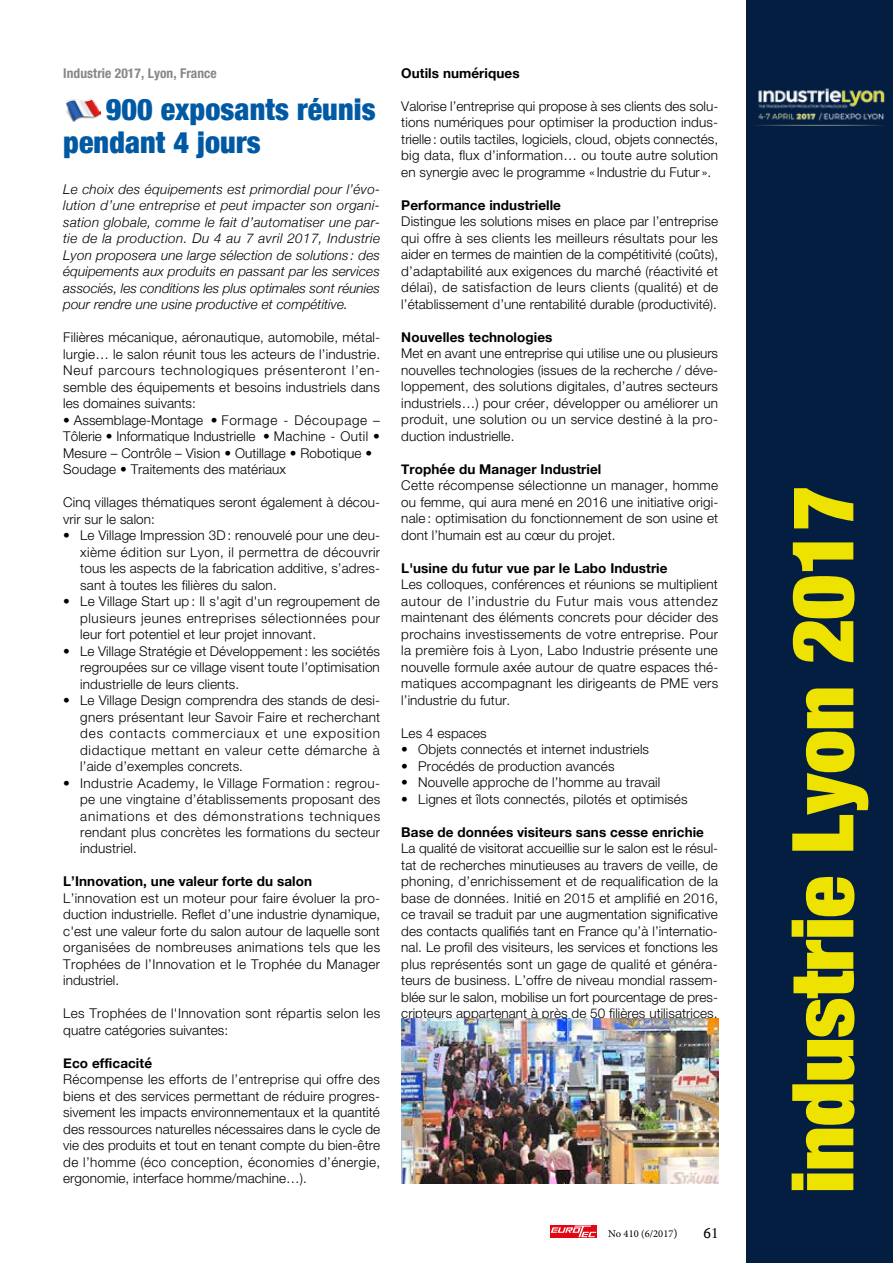
<style>
.page{position:relative;width:893px;height:1263px;background:#fff}
.page>*{position:absolute;margin:0;border:0;box-sizing:border-box;transform-origin:0 0}
.t1{font:900 expanded 85.5px "Helvetica Neue";color:#eee300}
.t2{font:900 condensed 30px/33px "Helvetica Neue";letter-spacing:.005em;color:#0059a3}
.t3{font:300 13.5px/16.5px "Helvetica Neue";letter-spacing:.01em;color:#000;text-align:justify}
.t4{font:italic 300 13.5px/16.5px "Helvetica Neue";letter-spacing:.005em;color:#000;text-align:justify}
.t5{font:700 13.5px "Helvetica Neue";letter-spacing:.005em;color:#000}
.t6{font:700 condensed 13.5px "Helvetica Neue";letter-spacing:.005em;color:#878787}
.t7{font:10.5px "Minion Pro";color:#000}
.s1{font-size:12px}
</style>
<div class="page">
<div style="left:550px;top:1225px;width:47px;height:12px;background:#e30613"></div>
<svg style="left:551px;top:1225px;width:45px;height:12px"></svg>
<div style="left:746px;top:0;width:147px;height:1263px;background:#041e41"></div>
<img style="left:758px;top:88px;width:127px;height:37px">
<img style="left:66px;top:98px;width:34px;height:24px">
<img style="left:401px;top:1019px;width:317px;height:165px">
<p class="t6" style="left:63px;top:65px;width:155px">Industrie 2017, Lyon, France</p>
<h2 class="t2" style="left:63px;top:91px;width:314px;text-indent:43px">900 exposants réunis pendant 4 jours</h2>
<p class="t4" style="left:63px;top:180px;width:319px">Le choix des équipements est primordial pour l’évo&shy;lution d’une entreprise et peut impacter son organi&shy;sation globale, comme le fait d’automatiser une par&shy;tie de la production. Du 4 au 7 avril 2017, Industrie Lyon proposera une large sélection de solutions : des équipements aux produits en passant par les services associés, les conditions les plus optimales sont réunies pour rendre une usine productive et compétitive.</p>
<p class="t3" style="left:63px;top:329px;width:318px">Filières mécanique, aéronautique, automobile, métal&shy;lurgie… le salon réunit tous les acteurs de l’industrie.<br>Neuf parcours technologiques présenteront l’en&shy;semble des équipements et besoins industriels dans les domaines suivants:</p>
<p class="t3" style="left:63px;top:411px;width:318px;text-align:left">• Assemblage-Montage • Formage - Découpage – Tôlerie • Informatique Industrielle • Machine - Outil • Mesure – Contrôle – Vision • Outillage • Robotique • Soudage • Traitements des matériaux</p>
<p class="t3" style="left:63px;top:494px;width:318px">Cinq villages thématiques seront également à décou&shy;vrir sur le salon:</p>
<p class="t3" style="left:80px;top:527px;width:301px;text-indent:-17px">• Le Village Impression 3D: renouvelé pour une deu&shy;xième édition sur Lyon, il permettra de découvrir tous les aspects de la fabrication additive, s’adres&shy;sant à toutes les filières du salon.</p>
<p class="t3" style="left:80px;top:593px;width:301px;text-indent:-17px">• Le Village Start up : Il s'agit d'un regroupement de plusieurs jeunes entreprises sélectionnées pour leur fort potentiel et leur projet innovant.</p>
<p class="t3" style="left:80px;top:642px;width:301px;text-indent:-17px">• Le Village Stratégie et Développement: les sociétés regroupées sur ce village visent toute l’optimisation industrielle de leurs clients.</p>
<p class="t3" style="left:80px;top:692px;width:301px;text-indent:-17px">• Le Village Design comprendra des stands de desi&shy;gners présentant leur Savoir Faire et recherchant des contacts commerciaux et une exposition didactique mettant en valeur cette démarche à l’aide d’exemples concrets.</p>
<p class="t3" style="left:80px;top:774px;width:301px;text-indent:-17px">• Industrie Academy, le Village Formation : regrou&shy;pe une vingtaine d’établissements proposant des animations et des démonstrations techniques rendant plus concrètes les formations du secteur industriel.</p>
<p class="t5" style="left:63px;top:871px;width:250px">L’Innovation, une valeur forte du salon</p>
<p class="t3" style="left:63px;top:890px;width:319px">L’innovation est un moteur pour faire évoluer la pro&shy;duction industrielle. Reflet d’une industrie dynamique, c'est une valeur forte du salon autour de laquelle sont organisées de nombreuses animations tels que les Trophées de l’Innovation et le Trophée du Manager industriel.</p>
<p class="t3" style="left:63px;top:1005px;width:318px">Les Trophées de l'Innovation sont répartis selon les quatre catégories suivantes:</p>
<p class="t5" style="left:63px;top:1052px;width:90px">Eco efficacité</p>
<p class="t3" style="left:63px;top:1071px;width:318px">Récompense les efforts de l’entreprise qui offre des biens et des services permettant de réduire progres&shy;sivement les impacts environnementaux et la quantité des ressources naturelles nécessaires dans le cycle de vie des produits et tout en tenant compte du bien-être de l’homme (éco conception, économies d’énergie, ergonomie, interface homme/machine…).</p>
<p class="t5" style="left:401px;top:63px;width:120px">Outils numériques</p>
<p class="t3" style="left:401px;top:97px;width:319px">Valorise l’entreprise qui propose à ses clients des solu&shy;tions numériques pour optimiser la production indus&shy;trielle: outils tactiles, logiciels, cloud, objets connectés, big data, flux d’information… ou toute autre solution en synergie avec le programme « Industrie du Futur ».</p>
<p class="t5" style="left:401px;top:194px;width:161px">Performance industrielle</p>
<p class="t3" style="left:401px;top:213px;width:319px">Distingue les solutions mises en place par l’entreprise qui offre à ses clients les meilleurs résultats pour les aider en termes de maintien de la compétitivité (coûts), d’adaptabilité aux exigences du marché (réactivité et délai), de satisfaction de leurs clients (qualité) et de l’établissement d’une rentabilité durable (productivité).</p>
<p class="t5" style="left:401px;top:326px;width:153px">Nouvelles technologies</p>
<p class="t3" style="left:401px;top:345px;width:318px">Met en avant une entreprise qui utilise une ou plusieurs nouvelles technologies (issues de la recherche / déve&shy;loppement, des solutions digitales, d’autres secteurs industriels…) pour créer, développer ou améliorer un produit, une solution ou un service destiné à la pro&shy;duction industrielle.</p>
<p class="t5" style="left:401px;top:458px;width:202px">Trophée du Manager Industriel</p>
<p class="t3" style="left:401px;top:477px;width:319px">Cette récompense sélectionne un manager, homme ou femme, qui aura mené en 2016 une initiative origi&shy;nale : optimisation du fonctionnement de son usine et dont l’humain est au cœur du projet.</p>
<p class="t5" style="left:401px;top:557px;width:268px">L'usine du futur vue par le Labo Industrie</p>
<p class="t3" style="left:401px;top:576px;width:319px">Les colloques, conférences et réunions se multiplient autour de l’industrie du Futur mais vous attendez maintenant des éléments concrets pour décider des prochains investissements de votre entreprise. Pour la première fois à Lyon, Labo Industrie présente une nouvelle formule axée autour de quatre espaces thé&shy;matiques accompagnant les dirigeants de PME vers l’industrie du futur.</p>
<p class="t3" style="left:401px;top:724px;width:87px">Les 4 espaces</p>
<p class="t3" style="left:401px;top:741px;width:249px">• Objets connectés et internet industriels</p>
<p class="t3" style="left:401px;top:757px;width:215px">• Procédés de production avancés</p>
<p class="t3" style="left:401px;top:774px;width:260px">• Nouvelle approche de l’homme au travail</p>
<p class="t3" style="left:401px;top:790px;width:288px">• Lignes et îlots connectés, pilotés et optimisés</p>
<p class="t5" style="left:401px;top:821px;width:304px">Base de données visiteurs sans cesse enrichie</p>
<p class="t3" style="left:401px;top:840px;width:318px">La qualité de visitorat accueillie sur le salon est le résul&shy;tat de recherches minutieuses au travers de veille, de phoning, d’enrichissement et de requalification de la base de données. Initié en 2015 et amplifié en 2016, ce travail se traduit par une augmentation significative des contacts qualifiés tant en France qu’à l’internatio&shy;nal. Le profil des visiteurs, les services et fonctions les plus représentés sont un gage de qualité et généra&shy;teurs de business. L’offre de niveau mondial rassem&shy;blée sur le salon, mobilise un fort pourcentage de pres&shy;cripteurs appartenant à près de 50 filières utilisatrices.</p>
<p class="t7" style="left:608px;top:1227px;width:71px">No 410 (6/2017<span class="s1">)</span></p>
<h1 class="t1" style="left:768px;top:1193px;width:708px;rotate:-90deg">industrie Lyon 2017</h1>
</div>
